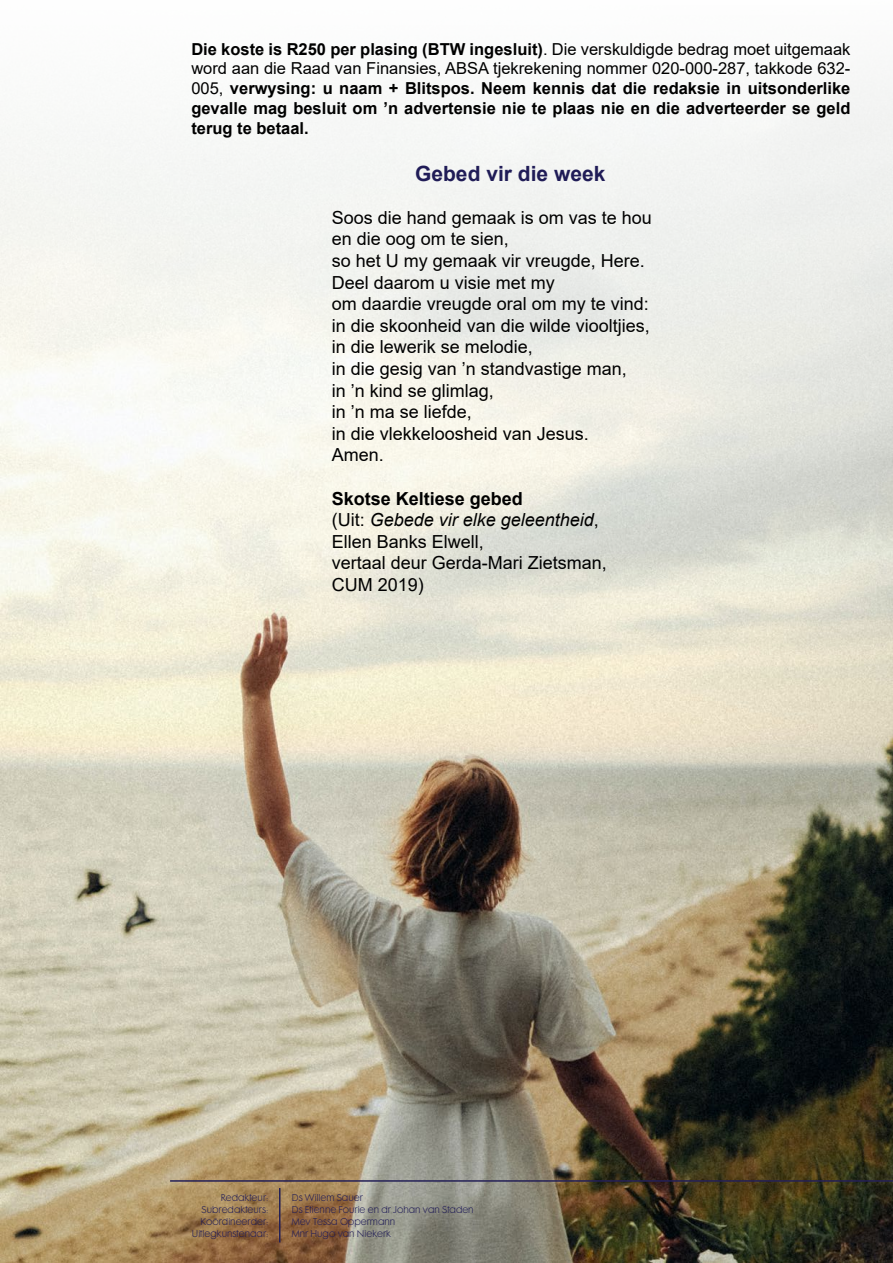
<style>
.page{position:relative;width:893px;height:1263px;background:#fff}
.page>*{position:absolute;margin:0;border:0;box-sizing:border-box;transform-origin:0 0}
.t1{font:700 21px "Arial";color:#201c57}
.t2{font:18px/21.6px "Arial";color:#000}
.t3{font:700 16.5px/19.8px "Arial";color:#000;text-align:justify}
.t4{font:9px/12px "Futura Maxi CG Light";color:#201c57}
.s1{font-weight:400}
.s2{font-weight:700}
.s3{font-style:italic}
</style>
<div class="page">
<img style="left:0;top:80px;width:893px;height:1183px">
<hr style="left:170px;top:1180px;width:723px;height:2px;background:#242057">
<hr style="left:279px;top:1188px;width:1px;height:54px;background:#242057">
<p class="t3" style="left:191px;top:39px;width:661px">Die koste is R250 per plasing (BTW ingesluit)<span class="s1">. Die verskuldigde bedrag moet uitgemaak word aan die Raad van Finansies, ABSA tjekrekening nommer 020-000-287, takkode 632- 005,</span> verwysing: u naam + Blitspos. Neem kennis dat die redaksie in uitsonderlike gevalle mag besluit om ’n advertensie nie te plaas nie en die adverteerder se geld terug te betaal.</p>
<p class="t1" style="left:415px;top:158px;width:192px">Gebed vir die week</p>
<p class="t2" style="left:332px;top:206px;width:322px">Soos die hand gemaak is om vas te hou en die oog om te sien,<br>so het U my gemaak vir vreugde, Here.<br>Deel daarom u visie met my<br>om daardie vreugde oral om my te vind: in die skoonheid van die wilde viooltjies, in die lewerik se melodie,<br>in die gesig van ’n standvastige man,<br>in ’n kind se glimlag,<br>in ’n ma se liefde,<br>in die vlekkeloosheid van Jesus.<br>Amen.</p>
<p class="t2" style="left:332px;top:487px;width:277px"><span class="s2">Skotse Keltiese gebed<br></span>(Uit: <span class="s3">Gebede vir elke geleentheid</span>,<br>Ellen Banks Elwell,<br>vertaal deur Gerda-Mari Zietsman,<br>CUM 2019)</p>
<p class="t4" style="left:192px;top:1191px;width:78px;text-align:right">Redakteur:<br>Subredakteurs:<br>Koördineerder:<br>Uitlegkunstenaar:</p>
<p class="t4" style="left:292px;top:1191px;width:183px">Ds Willem Sauer<br>Ds Etienne Fourie en dr Johan van Staden<br>Mev Tessa Oppermann<br>Mnr Hugo van Niekerk</p>
</div>
